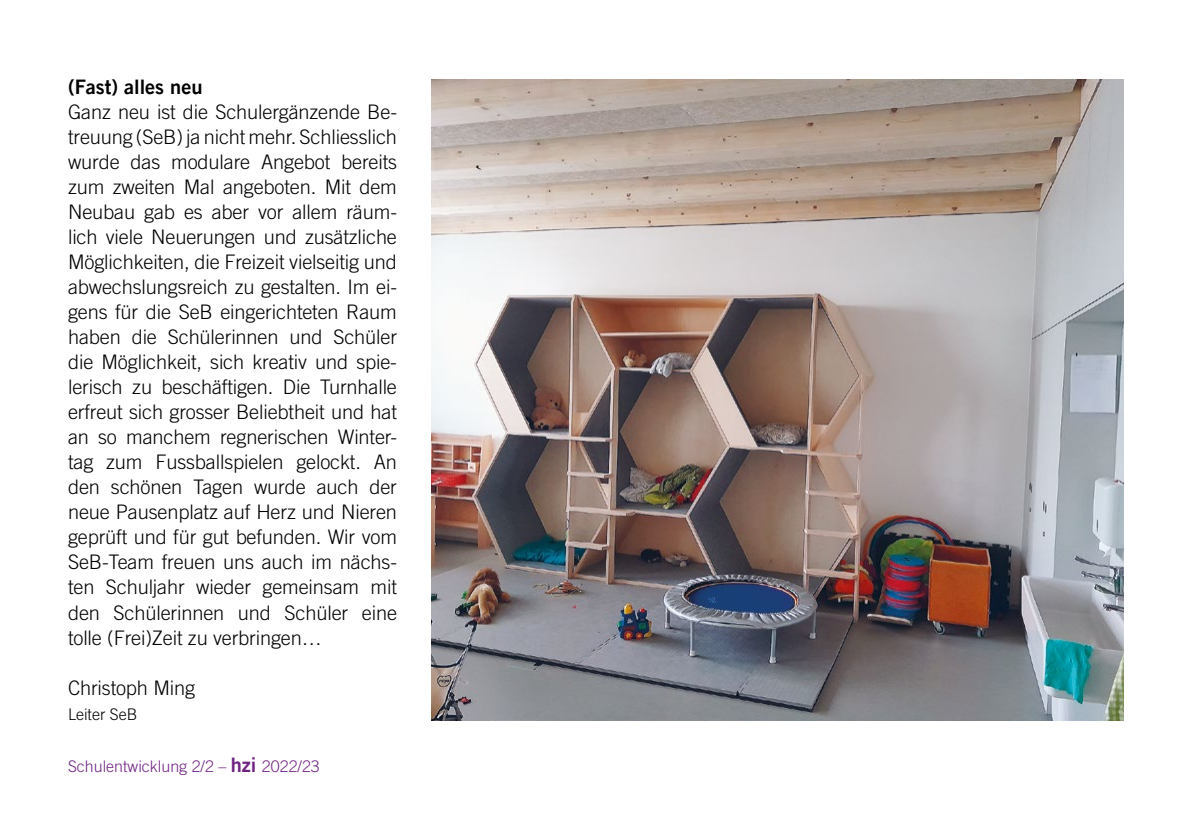
<style>
.page{position:relative;width:1191px;height:840px;background:#fff}
.page>*{position:absolute;margin:0;border:0;box-sizing:border-box;transform-origin:0 0}
.t1{font:300 20px/25px "Trade Gothic";letter-spacing:-.005em;color:#000;text-align:justify}
.t2{font:20px "Trade Gothic Bold Two";color:#000}
.t3{font:300 16px "Trade Gothic";color:#702283}
.t4{font:300 16px "Trade Gothic";color:#000}
.s1{font-family:"Trade Gothic Bold Two";font-weight:400;font-size:20px}
</style>
<div class="page">
<img style="left:431px;top:79px;width:692px;height:641px">
<p class="t2" style="left:68px;top:74px;width:136px">(Fast) alles neu</p>
<p class="t1" style="left:68px;top:99px;width:330px">Ganz neu ist die Schulergänzende Be&shy;treuung (SeB) ja nicht mehr. Schliesslich wurde das modulare Angebot bereits zum zweiten Mal angeboten. Mit dem Neubau gab es aber vor allem räum&shy;lich viele Neuerungen und zusätzliche Möglichkeiten, die Freizeit vielseitig und abwechslungsreich zu gestalten. Im ei&shy;gens für die SeB eingerichteten Raum haben die Schülerinnen und Schüler die Möglichkeit, sich kreativ und spie&shy;lerisch zu beschäftigen. Die Turnhalle erfreut sich grosser Beliebtheit und hat an so manchem regnerischen Winter&shy;tag zum Fussballspielen gelockt. An den schönen Tagen wurde auch der neue Pausenplatz auf Herz und Nieren geprüft und für gut befunden. Wir vom SeB-Team freuen uns auch im nächs&shy;ten Schuljahr wieder gemeinsam mit den Schülerinnen und Schüler eine tolle (Frei)Zeit zu verbringen…</p>
<p class="t1" style="left:68px;top:674px;width:129px">Christoph Ming</p>
<p class="t4" style="left:68px;top:704px;width:71px">Leiter SeB</p>
<p class="t3" style="left:68px;top:756px;width:253px">Schulentwicklung 2/2 – <span class="s1">hzi</span> 2022/23</p>
</div>
